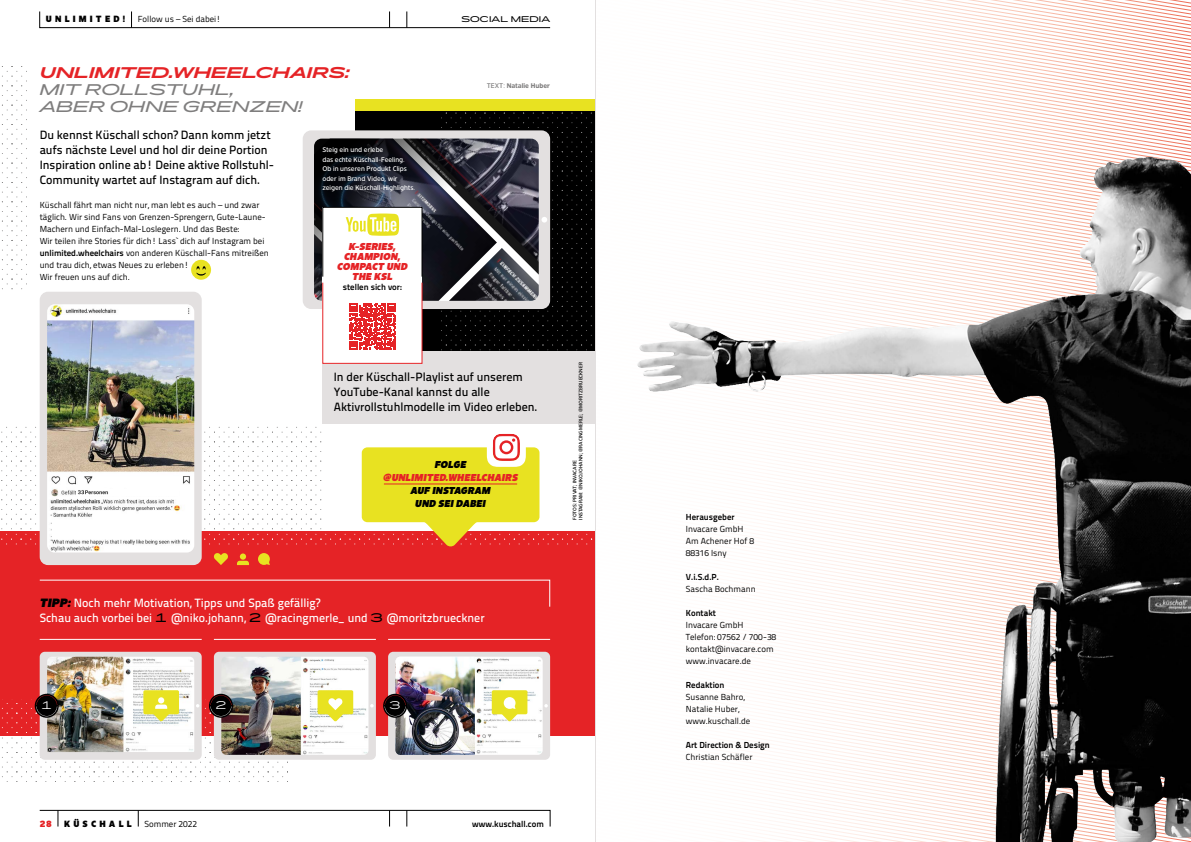
<style>
.page{position:relative;width:1191px;height:842px;background:#fff}
.page>*{position:absolute;margin:0;border:0;box-sizing:border-box;transform-origin:0 0}
.t1{font:italic 15px/17px "Pano";letter-spacing:.01em;color:#7f7e7e}
.t2{font:italic 700 15px "Pano";letter-spacing:.01em;color:#e52326}
.t3{font:500 12px/15px "Titillium Text 22 L";color:#000}
.t4{font:500 12px/15px "Titillium Text 22 L";color:#fff}
.t5{font:300 10.7px "Pano";color:#fff}
.t6{font:italic 800 10px/10px "Distanza";color:#e52326;text-align:center}
.t7{font:italic 800 10px/13px "Distanza";color:#000;text-align:center}
.t8{font:800 9px "Distanza";letter-spacing:.35em;color:#000}
.t9{font:800 9px "Distanza";color:#e52326}
.t10{font:8.8px/12px "Titillium Text 22 L";color:#000}
.t11{font:700 8.8px "Titillium Text 22 L";color:#000}
.t12{font:8px "Pano";letter-spacing:.01em;color:#000}
.t13{font:500 6.8px/9.5px "Distanza";color:#fff}
.t14{font:600 6.8px "Distanza";color:#7f7e7e}
.t15{font:500 5px/6px "Distanza";color:#000}
.s1{font-weight:700}
.s2{font-weight:500}
.s3{font-family:"Distanza";font-weight:800;font-style:italic;color:#000}
.s4{font-family:"Pano";font-weight:400;color:#000}
</style>
<div class="page">
<div style="left:355px;top:100px;width:240px;height:107px;background:#e8e221"></div>
<div style="left:355px;top:112px;width:240px;height:240px;background:#000"></div>
<div style="left:322px;top:352px;width:273px;height:72px;background:#e3e0e0"></div>
<svg style="left:754px;top:66px;width:437px;height:48px"></svg>
<svg style="left:754px;top:0;width:437px;height:66px"></svg>
<svg style="left:755px;top:114px;width:436px;height:17px"></svg>
<svg style="left:39px;top:11px;width:511px;height:17px"></svg>
<svg style="left:39px;top:810px;width:511px;height:17px"></svg>
<div style="left:0;top:532px;width:595px;height:204px;background:#e52326"></div>
<svg style="left:2px;top:66px;width:25px;height:223px"></svg>
<div style="left:214px;top:652px;width:162px;height:108px;background:#e3e0e0;border-radius:5px"></div>
<img style="left:221px;top:657px;width:147px;height:98px">
<div style="left:40px;top:652px;width:162px;height:108px;background:#e3e0e0;border-radius:5px"></div>
<img style="left:47px;top:657px;width:147px;height:33px">
<div style="left:388px;top:652px;width:162px;height:108px;background:#e3e0e0;border-radius:5px"></div>
<img style="left:475px;top:657px;width:67px;height:98px">
<svg style="left:317px;top:690px;width:36px;height:31px"></svg>
<svg style="left:492px;top:690px;width:35px;height:31px"></svg>
<div style="left:240px;top:553px;width:6px;height:7px;background:#e8e221;border-radius:50%"></div>
<svg style="left:237px;top:561px;width:12px;height:4px"></svg>
<svg style="left:258px;top:553px;width:12px;height:12px"></svg>
<svg style="left:214px;top:553px;width:14px;height:12px"></svg>
<img style="left:2px;top:690px;width:286px;height:92px">
<svg style="left:39px;top:579px;width:511px;height:28px"></svg>
<hr style="left:40px;top:639px;width:162px;height:1px;background:#fff">
<hr style="left:214px;top:639px;width:162px;height:1px;background:#fff">
<hr style="left:388px;top:639px;width:162px;height:1px;background:#fff">
<div style="left:191px;top:260px;width:20px;height:20px;background:#e8e221;border-radius:50%"></div>
<svg style="left:196px;top:266px;width:10px;height:10px"></svg>
<img style="left:395px;top:657px;width:80px;height:98px">
<svg style="left:383px;top:694px;width:24px;height:24px"></svg>
<svg style="left:384px;top:695px;width:22px;height:21px"></svg>
<div style="left:303px;top:130px;width:247px;height:179px;background:#e3e0e0;border-radius:9px"></div>
<svg style="left:446px;top:113px;width:146px;height:237px"></svg>
<svg style="left:314px;top:139px;width:225px;height:162px;background:#363740"></svg>
<svg style="left:322px;top:207px;width:101px;height:157px;background:#f6ddd6"></svg>
<img style="left:580px;top:131px;width:611px;height:711px">
<div style="left:40px;top:292px;width:162px;height:273px;background:#e3e0e0;border-radius:8px"></div>
<img style="left:47px;top:304px;width:147px;height:248px">
<svg style="left:2px;top:427px;width:590px;height:120px"></svg>
<img style="left:85px;top:488px;width:23px;height:8px">
<hr style="left:595px;top:0;width:1px;height:842px;background:#e3e0e0">
<p class="t8" style="left:46px;top:13px;width:81px">UNLIMITED!</p>
<p class="t10" style="left:138px;top:12px;width:85px">Follow us – Sei dabei!</p>
<p class="t12" style="left:461px;top:14px;width:90px">SOCIAL MEDIA</p>
<h1 class="t2" style="left:40px;top:62px;width:311px">UNLIMITED.WHEELCHAIRS:</h1>
<h1 class="t1" style="left:40px;top:81px;width:264px">MIT ROLLSTUHL,<br>ABER OHNE GRENZEN!</h1>
<h2 class="t3" style="left:40px;top:126px;width:236px">Du kennst Küschall schon? Dann komm jetzt aufs nächste Level und hol dir deine Portion Inspiration online ab! Deine aktive Rollstuhl-Community wartet auf Instagram auf dich.</h2>
<p class="t13" style="left:322px;top:145px;width:94px">Steig ein und erlebe<br>das echte Küschall-Feeling.<br>Ob in unseren Produkt Clips oder im Brand Video, wir zeigen die Küschall-Highlights.</p>
<p class="t10" style="left:40px;top:198px;width:231px">Küschall fährt man nicht nur, man lebt es auch – und zwar täglich. Wir sind Fans von Grenzen-Sprengern, Gute-Laune-Machern und Einfach-Mal-Loslegern. Und das Beste:<br>Wir teilen ihre Stories für dich! Lass` dich auf Instagram bei <span class="s1">unlimited.wheelchairs</span> von anderen Küschall-Fans mitreißen und trau dich, etwas Neues zu erleben!<br>Wir freuen uns auf dich.</p>
<p class="t6" style="left:337px;top:242px;width:72px">K-SERIES,<br>CHAMPION,<br>COMPACT UND<br>THE KSL</p>
<p class="t11" style="left:343px;top:280px;width:61px">stellen sich vor:</p>
<p class="t14" style="left:487px;top:81px;width:65px"><span class="s2">TEXT:</span> Natalie Huber</p>
<h2 class="t3" style="left:334px;top:369px;width:205px">In der Küschall-Playlist auf unserem<br>YouTube-Kanal kannst du alle<br>Aktivrollstuhlmodelle im Video erleben.</h2>
<p class="t7" style="left:435px;top:458px;width:33px">FOLGE</p>
<p class="t6" style="left:383px;top:472px;width:136px">@UNLIMITED.WHEELCHAIRS</p>
<p class="t7" style="left:410px;top:484px;width:82px">AUF INSTAGRAM<br>UND SEI DABEI</p>
<p class="t15" style="left:572px;top:520px;width:159px;rotate:-90deg">FOTOS: PRIVAT; INVACARE<br>INSTAGRAM: @NIKO.JOHANN; @RACINGMERLE; @MORITZBRUECKNER</p>
<h2 class="t4" style="left:40px;top:594px;width:446px"><span class="s3">TIPP:</span> Noch mehr Motivation, Tipps und Spaß gefällig?<br>Schau auch vorbei bei <span class="s4">1</span> @niko.johann, <span class="s4">2</span> @racingmerle_ und <span class="s4">3</span> @moritzbrueckner</h2>
<p class="t5" style="left:41px;top:698px;width:12px">1</p>
<p class="t5" style="left:215px;top:698px;width:12px">2</p>
<p class="t5" style="left:390px;top:698px;width:12px">3</p>
<p class="t9" style="left:40px;top:818px;width:14px">28</p>
<p class="t8" style="left:64px;top:818px;width:69px">KÜSCHALL</p>
<p class="t10" style="left:144px;top:817px;width:54px">Sommer 2022</p>
<p class="t11" style="left:472px;top:817px;width:73px">www.kuschall.com</p>
<p class="t11" style="left:686px;top:510px;width:50px">Herausgeber</p>
<p class="t10" style="left:686px;top:522px;width:70px">Invacare GmbH<br>Am Achener Hof 8<br>88316 Isny</p>
<p class="t11" style="left:686px;top:570px;width:35px">V.i.S.d.P.</p>
<p class="t10" style="left:686px;top:582px;width:71px">Sascha Bochmann</p>
<p class="t11" style="left:686px;top:606px;width:32px">Kontakt</p>
<p class="t10" style="left:686px;top:618px;width:92px">Invacare GmbH<br>Telefon: 07562 / 700-38 kontakt@invacare.com www.invacare.de</p>
<p class="t11" style="left:686px;top:678px;width:40px">Redaktion</p>
<p class="t10" style="left:686px;top:690px;width:66px">Susanne Bahro,<br>Natalie Huber, www.kuschall.de</p>
<p class="t11" style="left:686px;top:738px;width:85px">Art Direction &amp; Design</p>
<p class="t10" style="left:686px;top:750px;width:68px">Christian Schäfler</p>
</div>
